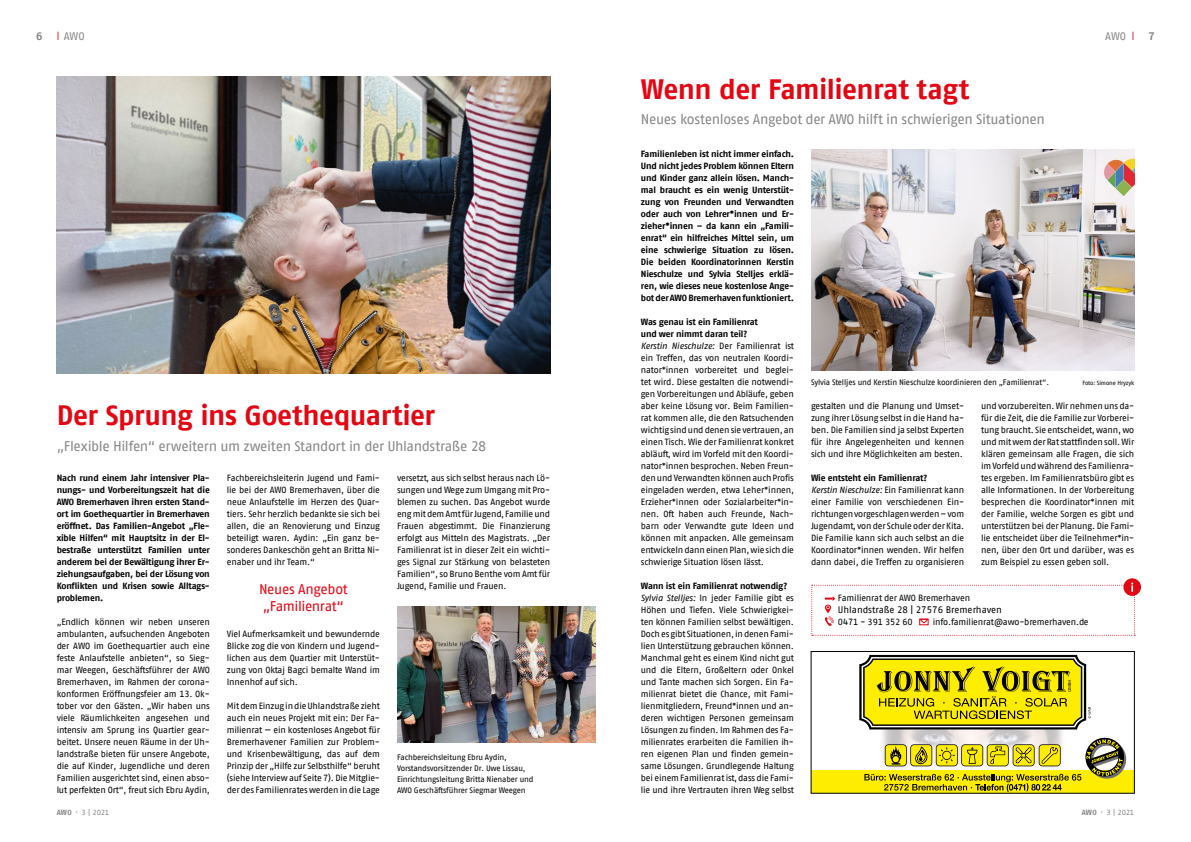
<style>
.page{position:relative;width:1191px;height:842px;background:#fff}
.page>*{position:absolute;margin:0;border:0;box-sizing:border-box;transform-origin:0 0}
.t1{font:700 28px "AWO Fago Office";letter-spacing:-.02em;color:#e30613}
.t2{font:14px "AWO Fago Office";letter-spacing:-.03em;color:#878787}
.t3{font:14px/17px "AWO Fago Office";letter-spacing:-.03em;color:#e30613}
.t4{font:11px "AWO Fago Office";color:#878787}
.t5{font:700 11px "AWO Fago Office";color:#878787}
.t6{font:9.5px "AWO Fago Office";color:#000}
.t7{font:9px/12px "AWO Fago Office";letter-spacing:-.015em;color:#000;text-align:justify}
.t8{font:700 9px/12px "AWO Fago Office";letter-spacing:-.015em;color:#000;text-align:justify}
.t9{font:8px/11px "AWO Fago Office";letter-spacing:-.015em;color:#000}
.t10{font:7.5px "AWO Fago Office";letter-spacing:-.03em;color:#878787}
.t11{font:6px "AWO Fago Office";letter-spacing:-.015em;color:#000}
.s1{font-size:9px;color:#e30613}
.s2{font-weight:700}
.s3{font-style:italic}
</style>
<div class="page">
<img style="left:57px;top:77px;width:493px;height:296px">
<img style="left:397px;top:607px;width:198px;height:136px">
<div style="left:1123px;top:578px;width:18px;height:18px;background:#e30613;border-radius:50%"></div>
<svg style="left:811px;top:582px;width:324px;height:54px"></svg>
<img style="left:811px;top:149px;width:323px;height:221px">
<img style="left:873px;top:729px;width:198px;height:6px">
<div style="left:811px;top:770px;width:323px;height:23px;background:#ffed00"></div>
<svg style="left:864px;top:735px;width:263px;height:57px"></svg>
<svg style="left:859px;top:655px;width:227px;height:74px"></svg>
<svg style="left:861px;top:657px;width:229px;height:70px;background:#c8bb12"></svg>
<div style="left:810px;top:651px;width:324px;height:143px;border:1px solid #000"></div>
<p class="t5" style="left:36px;top:29px;width:8px">6</p>
<p class="t4" style="left:57px;top:30px;width:29px"><span class="s1">|</span> AWO</p>
<p class="t4" style="left:1105px;top:30px;width:31px">AWO <span class="s1">|</span></p>
<p class="t5" style="left:1148px;top:29px;width:8px">7</p>
<h1 class="t1" style="left:57px;top:399px;width:380px">Der Sprung ins Goethequartier</h1>
<h2 class="t2" style="left:57px;top:438px;width:431px">„Flexible Hilfen“ erweitern um zweiten Standort in der Uhlandstraße 28</h2>
<p class="t8" style="left:57px;top:472px;width:155px">Nach rund einem Jahr intensiver Pla&shy;nungs- und Vorbereitungszeit hat die AWO Bremerhaven ihren ersten Stand&shy;ort im Goethequartier in Bremerhaven eröffnet. Das Familien-Angebot „Fle&shy;xible Hilfen“ mit Hauptsitz in der El&shy;bestraße unterstützt Familien unter anderem bei der Bewältigung ihrer Er&shy;ziehungsaufgaben, bei der Lösung von Konflikten und Krisen sowie Alltags&shy;problemen.</p>
<p class="t7" style="left:57px;top:616px;width:155px">„Endlich können wir neben unseren ambulanten, aufsuchenden Angeboten der AWO im Goethequartier auch eine feste Anlaufstelle anbieten“, so Sieg&shy;mar Weegen, Geschäftsführer der AWO Bremerhaven, im Rahmen der corona&shy;konformen Eröffnungsfeier am 13. Ok&shy;tober vor den Gästen. „Wir haben uns viele Räumlichkeiten angesehen und intensiv am Sprung ins Quartier gear&shy;beitet. Unsere neuen Räume in der Uh&shy;landstraße bieten für unsere Angebote, die auf Kinder, Jugendliche und deren Familien ausgerichtet sind, einen abso&shy;lut perfekten Ort“, freut sich Ebru Aydin,</p>
<p class="t10" style="left:57px;top:808px;width:54px"><span class="s2">AWO</span> · 3 | 2021</p>
<p class="t7" style="left:227px;top:472px;width:155px">Fachbereichsleiterin Jugend und Fami&shy;lie bei der AWO Bremerhaven, über die neue Anlaufstelle im Herzen des Quar&shy;tiers. Sehr herzlich bedankte sie sich bei allen, die an Renovierung und Einzug beteiligt waren. Aydin: „Ein ganz be&shy;sonderes Dankeschön geht an Britta Ni&shy;enaber und ihr Team.“</p>
<h2 class="t3" style="left:259px;top:581px;width:90px">Neues Angebot „Familienrat“</h2>
<p class="t7" style="left:227px;top:628px;width:155px">Viel Aufmerksamkeit und bewundernde Blicke zog die von Kindern und Jugend&shy;lichen aus dem Quartier mit Unterstüt&shy;zung von Oktaj Bagci bemalte Wand im Innenhof auf sich.</p>
<p class="t7" style="left:227px;top:700px;width:155px">Mit dem Einzug in die Uhlandstraße zieht auch ein neues Projekt mit ein: Der Fa&shy;milienrat — ein kostenloses Angebot für Bremerhavener Familien zur Problem&shy;und Krisenbewältigung, das auf dem Prinzip der „Hilfe zur Selbsthilfe“ beruht (siehe Interview auf Seite 7). Die Mitglie&shy;der des Familienrates werden in die Lage</p>
<p class="t7" style="left:397px;top:472px;width:155px">versetzt, aus sich selbst heraus nach Lö&shy;sungen und Wege zum Umgang mit Pro&shy;blemen zu suchen. Das Angebot wurde eng mit dem Amt für Jugend, Familie und Frauen abgestimmt. Die Finanzierung erfolgt aus Mitteln des Magistrats. „Der Familienrat ist in dieser Zeit ein wichti&shy;ges Signal zur Stärkung von belasteten Familien“, so Bruno Benthe vom Amt für Jugend, Familie und Frauen.</p>
<p class="t9" style="left:397px;top:752px;width:138px">Fachbereichsleitung Ebru Aydin, Vorstandsvorsitzender Dr. Uwe Lissau, Einrichtungsleitung Britta Nienaber und AWO Geschäftsführer Siegmar Weegen</p>
<h1 class="t1" style="left:641px;top:73px;width:330px">Wenn der Familienrat tagt</h1>
<h2 class="t2" style="left:641px;top:111px;width:405px">Neues kostenloses Angebot der AWO hilft in schwierigen Situationen</h2>
<p class="t8" style="left:641px;top:148px;width:155px">Familienleben ist nicht immer einfach.<br>Und nicht jedes Problem können Eltern und Kinder ganz allein lösen. Manch&shy;mal braucht es ein wenig Unterstüt&shy;zung von Freunden und Verwandten oder auch von Lehrer*innen und Er&shy;zieher*innen – da kann ein „Famili&shy;enrat“ ein hilfreiches Mittel sein, um eine schwierige Situation zu lösen.<br>Die beiden Koordinatorinnen Kerstin Nieschulze und Sylvia Stelljes erklä&shy;ren, wie dieses neue kostenlose Ange&shy;bot der AWO Bremerhaven funktioniert.</p>
<p class="t7" style="left:641px;top:316px;width:155px;text-align:left"><span class="s2">Was genau ist ein Familienrat<br>und wer nimmt daran teil?<br></span><span class="s3">Kerstin Nieschulze:</span> Der Familienrat ist ein Treffen, das von neutralen Koordi&shy;nator*innen vorbereitet und beglei&shy;tet wird. Diese gestalten die notwendi&shy;gen Vorbereitungen und Abläufe, geben aber keine Lösung vor. Beim Familien&shy;rat kommen alle, die den Ratsuchenden wichtig sind und denen sie vertrauen, an einen Tisch. Wie der Familienrat konkret abläuft, wird im Vorfeld mit den Koordi&shy;nator*innen besprochen. Neben Freun&shy;den und Verwandten können auch Profis eingeladen werden, etwa Leher*innen, Erzieher*innen oder Sozialarbeiter*in&shy;nen. Oft haben auch Freunde, Nach&shy;barn oder Verwandte gute Ideen und können mit anpacken. Alle gemeinsam entwickeln dann einen Plan, wie sich die schwierige Situation lösen lässt.</p>
<p class="t7" style="left:641px;top:580px;width:155px;text-align:left"><span class="s2">Wann ist ein Familienrat notwendig?<br></span><span class="s3">Sylvia Stelljes:</span> In jeder Familie gibt es Höhen und Tiefen. Viele Schwierigkei&shy;ten können Familien selbst bewältigen.<br>Doch es gibt Situationen, in denen Fami&shy;lien Unterstützung gebrauchen können.<br>Manchmal geht es einem Kind nicht gut und die Eltern, Großeltern oder Onkel und Tante machen sich Sorgen. Ein Fa&shy;milienrat bietet die Chance, mit Fami&shy;lienmitgliedern, Freund*innen und an&shy;deren wichtigen Personen gemeinsam Lösungen zu finden. Im Rahmen des Fa&shy;milienrates erarbeiten die Familien ih&shy;ren eigenen Plan und finden gemein&shy;same Lösungen. Grundlegende Haltung bei einem Familienrat ist, dass die Fami&shy;lie und ihre Vertrauten ihren Weg selbst</p>
<p class="t9" style="left:811px;top:377px;width:240px">Sylvia Stelljes und Kerstin Nieschulze koordinieren den „Familienrat“.</p>
<p class="t11" style="left:1082px;top:380px;width:53px">Foto: Simone Hryzyk</p>
<p class="t7" style="left:811px;top:400px;width:155px">gestalten und die Planung und Umset&shy;zung ihrer Lösung selbst in die Hand ha&shy;ben. Die Familien sind ja selbst Experten für ihre Angelegenheiten und kennen sich und ihre Möglichkeiten am besten.</p>
<p class="t7" style="left:811px;top:472px;width:155px;text-align:left"><span class="s2">Wie entsteht ein Familienrat?<br></span><span class="s3">Kerstin Nieschulze:</span> Ein Familienrat kann einer Familie von verschiedenen Ein&shy;richtungen vorgeschlagen werden – vom Jugendamt, von der Schule oder der Kita.<br>Die Familie kann sich auch selbst an die Koordinator*innen wenden. Wir helfen dann dabei, die Treffen zu organisieren</p>
<p class="t7" style="left:981px;top:400px;width:155px">und vorzubereiten. Wir nehmen uns da&shy;für die Zeit, die die Familie zur Vorberei&shy;tung braucht. Sie entscheidet, wann, wo und mit wemderRat stattfinden soll. Wir klären gemeinsam alle Fragen, die sich im Vorfeld und während des Familienra&shy;tes ergeben. Im Familienratsbüro gibt es alle Informationen. In der Vorbereitung besprechen die Koordinator*innen mit der Familie, welche Sorgen es gibt und unterstützen bei der Planung. Die Fami&shy;lie entscheidet über die Teilnehmer*in&shy;nen, über den Ort und darüber, was es zum Beispiel zu essen geben soll.</p>
<p class="t7" style="left:838px;top:592px;width:134px">Familienrat der AWO Bremerhaven</p>
<p class="t6" style="left:838px;top:604px;width:166px">Uhlandstraße 28 | 27576 Bremerhaven</p>
<p class="t7" style="left:838px;top:616px;width:76px">0471 - 391 352 60</p>
<p class="t7" style="left:932px;top:616px;width:157px">info.familienrat@awo-bremerhaven.de</p>
<p class="t10" style="left:1081px;top:808px;width:54px"><span class="s2">AWO</span> · 3 | 2021</p>
</div>
